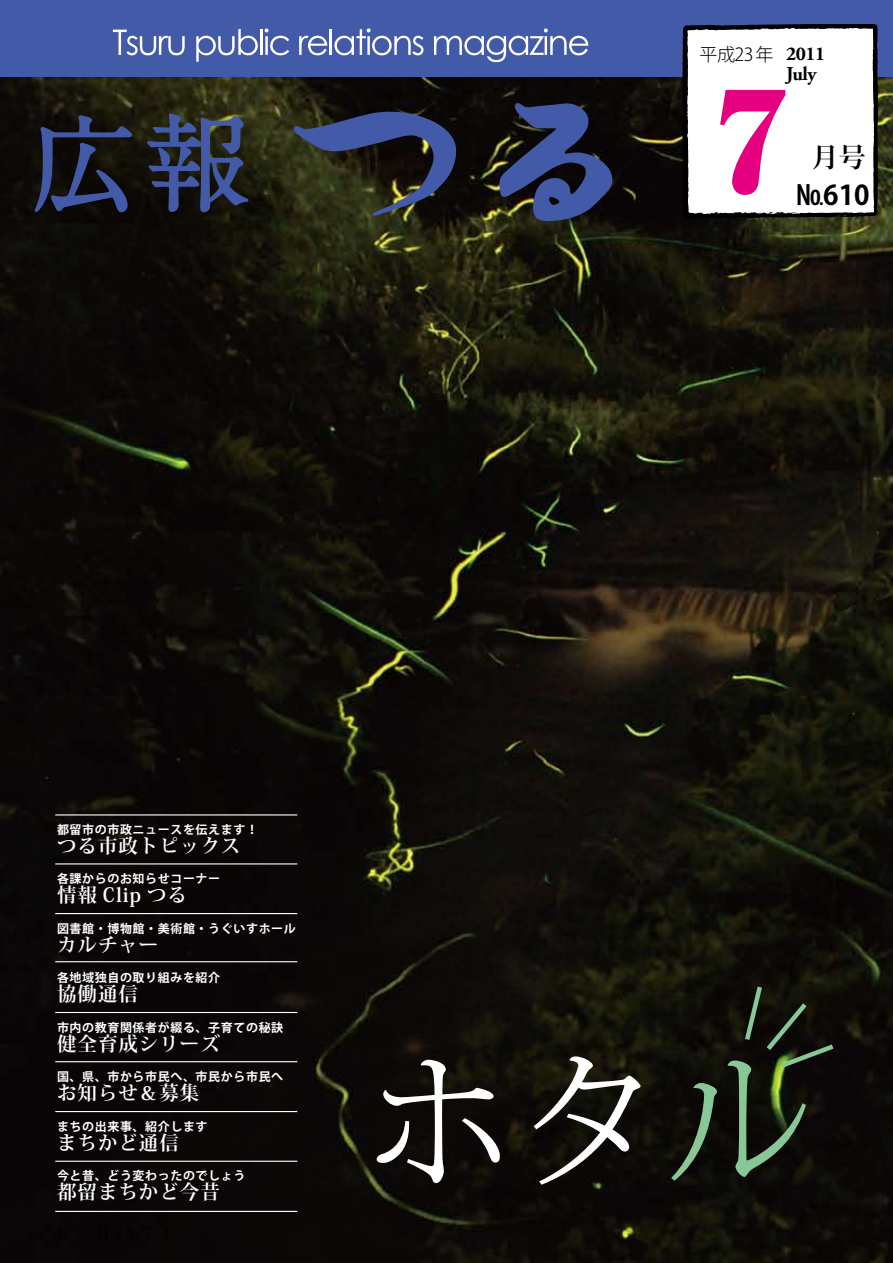
<style>
.page{position:relative;width:893px;height:1263px;background:#fff}
.page>*{position:absolute;margin:0;border:0;box-sizing:border-box;transform-origin:0 0}
.t1{font:300 150px "Koz Min Pro";color:#fff}
.t2{font:900 135px "Ryumin Pro";color:#e4007f}
.t3{font:700 27px "Koz Go Pro";color:#000}
.t4{font:700 27px "Koz Min Pro";color:#000}
.t5{font:700 19.5px "Koz Min Pro";letter-spacing:.05em;color:#fff}
.t6{font:700 19.5px/19.5px "Adobe Garamond Pro";letter-spacing:-.025em;color:#000}
.t7{font:300 18px "Koz Go Pro";letter-spacing:-.025em;color:#000}
.t8{font:700 12px "Koz Go Pro";letter-spacing:.05em;color:#fff}
.s1{color:#88c897}
</style>
<div class="page">
<img style="left:0;top:77px;width:893px;height:1186px">
<svg style="left:35px;top:115px;width:97px;height:97px;background:#1f2438"></svg>
<svg style="left:147px;top:113px;width:101px;height:99px;background:#2c354c"></svg>
<div style="left:0;top:0;width:893px;height:77px;background:#425aa7"></div>
<svg style="left:292px;top:110px;width:167px;height:106px;background:#2d333b"></svg>
<svg style="left:499px;top:101px;width:115px;height:120px;background:#2b3557"></svg>
<svg style="left:681px;top:24px;width:198px;height:197px"></svg>
<svg style="left:113px;top:30px;width:72px;height:25px"></svg>
<svg style="left:196px;top:29px;width:62px;height:33px"></svg>
<hr style="left:260px;top:29px;width:2px;height:26px;background:#fff">
<svg style="left:265px;top:28px;width:24px;height:27px"></svg>
<svg style="left:299px;top:36px;width:28px;height:19px"></svg>
<hr style="left:330px;top:29px;width:2px;height:26px;background:#fff">
<svg style="left:334px;top:28px;width:89px;height:27px"></svg>
<svg style="left:434px;top:28px;width:154px;height:34px"></svg>
<hr style="left:55px;top:913px;width:242px;height:1px;background:#fff">
<hr style="left:55px;top:814px;width:242px;height:1px;background:#fff">
<hr style="left:55px;top:863px;width:242px;height:1px;background:#fff">
<hr style="left:55px;top:961px;width:242px;height:1px;background:#fff">
<hr style="left:55px;top:1012px;width:242px;height:1px;background:#fff">
<hr style="left:55px;top:1061px;width:242px;height:1px;background:#fff">
<hr style="left:55px;top:1111px;width:242px;height:1px;background:#fff">
<hr style="left:55px;top:1161px;width:242px;height:1px;background:#fff">
<hr style="left:55px;top:1211px;width:242px;height:1px;background:#fff">
<svg style="left:742px;top:982px;width:96px;height:89px;background:#1a1e14"></svg>
<h3 class="t7" style="left:699px;top:43px;width:76px">平成23年</h3>
<h3 class="t6" style="left:786px;top:45px;width:41px">2011<br>July</h3>
<h2 class="t2" style="left:685px;top:34px;width:136px">７</h2>
<h3 class="t4" style="left:812px;top:138px;width:55px">月号</h3>
<h3 class="t3" style="left:796px;top:177px;width:75px">No610</h3>
<p class="t8" style="left:57px;top:821px;width:203px">都留市の市政ニュースを伝えます!</p>
<h3 class="t5" style="left:57px;top:831px;width:185px">つる市政トピックス</h3>
<p class="t8" style="left:57px;top:871px;width:165px">各課からのお知らせコーナー</p>
<h3 class="t5" style="left:57px;top:881px;width:132px">情報 Clip つる</h3>
<p class="t8" style="left:57px;top:920px;width:240px">図書館・博物館・美術館・うぐいすホール</p>
<h3 class="t5" style="left:57px;top:930px;width:103px">カルチャー</h3>
<p class="t8" style="left:57px;top:970px;width:165px">各地域独自の取り組みを紹介</p>
<h3 class="t5" style="left:57px;top:980px;width:82px">協働通信</h3>
<p class="t8" style="left:57px;top:1019px;width:228px">市内の教育関係者が綴る、子育ての秘訣</p>
<h3 class="t5" style="left:57px;top:1029px;width:164px">健全育成シリーズ</h3>
<p class="t8" style="left:57px;top:1069px;width:228px">国、県、市から市民へ、市民から市民へ</p>
<h3 class="t5" style="left:57px;top:1079px;width:144px">お知らせ＆募集</h3>
<p class="t8" style="left:57px;top:1118px;width:152px">まちの出来事、紹介します</p>
<h3 class="t5" style="left:57px;top:1128px;width:123px">まちかど通信</h3>
<p class="t8" style="left:57px;top:1168px;width:190px">今と昔、どう変わったのでしょう</p>
<h3 class="t5" style="left:57px;top:1178px;width:164px">都留まちかど今昔</h3>
<h1 class="t1" style="left:363px;top:1017px;width:452px">ホタ<span class="s1">ル</span></h1>
</div>
